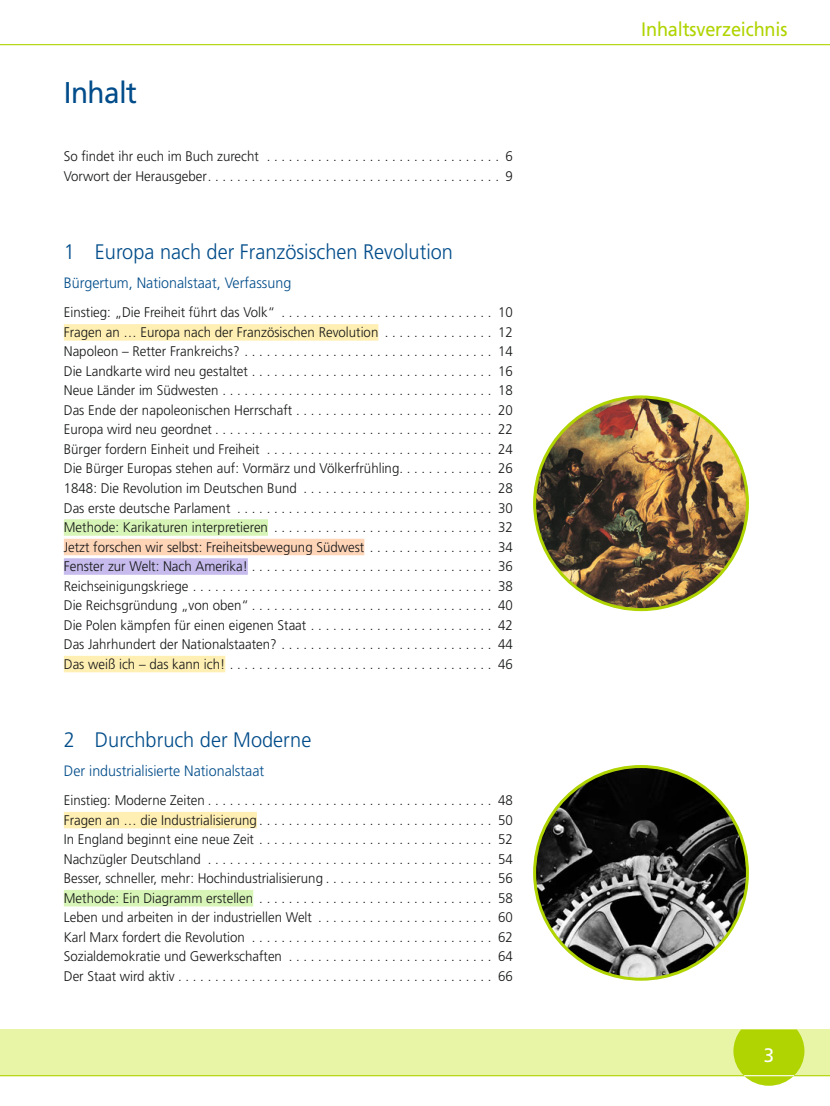
<style>
.page{position:relative;width:830px;height:1106px;background:#fff}
.page>*{position:absolute;margin:0;border:0;box-sizing:border-box;transform-origin:0 0}
.t1{font:30px "Frutiger LT Std";letter-spacing:-.02em;color:#004c8a;scale:.93 1}
.t2{font:300 21px "Frutiger LT Std";color:#004c8a;scale:.95 1}
.t3{font:19.5px "Frutiger LT Std";letter-spacing:-.01em;color:#afd401;scale:.93 1}
.t4{font:19.5px "Frutiger LT Std";color:#fff;scale:.95 1}
.t5{font:300 15px "Frutiger LT Std";color:#004c8a;scale:.95 1}
.t6{font:300 13.95px/19.5px "Frutiger LT Std";color:#151616;text-align:justify;scale:.95 1}
</style>
<div class="page">
<hr style="left:0;top:44px;width:829px;height:1px;background:#afd401">
<div style="left:0;top:1029px;width:829px;height:47px;background:#e8f5a6"></div>
<hr style="left:0;top:1075px;width:829px;height:1px;background:#afd401">
<svg style="left:733px;top:1029px;width:71px;height:56px;background:#bada24"></svg>
<div style="left:64px;top:324px;width:314px;height:17px;background:#ffefb3"></div>
<div style="left:64px;top:519px;width:204px;height:17px;background:#d8f5b8"></div>
<div style="left:64px;top:539px;width:300px;height:16px;background:#ffd5b8"></div>
<div style="left:64px;top:558px;width:184px;height:17px;background:#c6bbec"></div>
<div style="left:64px;top:656px;width:161px;height:16px;background:#ffefb3"></div>
<div style="left:64px;top:812px;width:193px;height:16px;background:#ffefb3"></div>
<div style="left:64px;top:890px;width:189px;height:16px;background:#d8f5b8"></div>
<img style="left:534px;top:397px;width:213px;height:212px;border-radius:50%">
<img style="left:534px;top:766px;width:213px;height:213px;border-radius:50%">
<h1 class="t1" style="left:64px;top:80px;width:80px">Inhalt</h1>
<p class="t6" style="left:64px;top:148px;width:474px">So findet ihr euch im Buch zurecht . . . . . . . . . . . . . . . . . . . . . . . . . . . . . . . . 6<br>Vorwort der Herausgeber. . . . . . . . . . . . . . . . . . . . . . . . . . . . . . . . . . . . . . . . 9</p>
<h2 class="t2" style="left:64px;top:243px;width:411px">1 Europa nach der Französischen Revolution</h2>
<p class="t5" style="left:64px;top:277px;width:241px">Bürgertum, Nationalstaat, Verfassung</p>
<p class="t6" style="left:64px;top:304px;width:474px">Einstieg: „Die Freiheit führt das Volk“ . . . . . . . . . . . . . . . . . . . . . . . . . . . . . 10<br>Fragen an … Europa nach der Französischen Revolution . . . . . . . . . . . . . . . 12<br>Napoleon – Retter Frankreichs? . . . . . . . . . . . . . . . . . . . . . . . . . . . . . . . . . . 14<br>Die Landkarte wird neu gestaltet . . . . . . . . . . . . . . . . . . . . . . . . . . . . . . . . . 16<br>Neue Länder im Südwesten . . . . . . . . . . . . . . . . . . . . . . . . . . . . . . . . . . . . . 18<br>Das Ende der napoleonischen Herrschaft . . . . . . . . . . . . . . . . . . . . . . . . . . . 20<br>Europa wird neu geordnet . . . . . . . . . . . . . . . . . . . . . . . . . . . . . . . . . . . . . . 22<br>Bürger fordern Einheit und Freiheit . . . . . . . . . . . . . . . . . . . . . . . . . . . . . . . 24<br>Die Bürger Europas stehen auf: Vormärz und Völkerfrühling. . . . . . . . . . . . . 26<br>1848: Die Revolution im Deutschen Bund . . . . . . . . . . . . . . . . . . . . . . . . . . 28<br>Das erste deutsche Parlament . . . . . . . . . . . . . . . . . . . . . . . . . . . . . . . . . . . 30<br>Methode: Karikaturen interpretieren . . . . . . . . . . . . . . . . . . . . . . . . . . . . . . 32<br>Jetzt forschen wir selbst: Freiheitsbewegung Südwest . . . . . . . . . . . . . . . . . 34<br>Fenster zur Welt: Nach Amerika! . . . . . . . . . . . . . . . . . . . . . . . . . . . . . . . . . 36<br>Reichseinigungskriege . . . . . . . . . . . . . . . . . . . . . . . . . . . . . . . . . . . . . . . . . 38<br>Die Reichsgründung „von oben“ . . . . . . . . . . . . . . . . . . . . . . . . . . . . . . . . . 40<br>Die Polen kämpfen für einen eigenen Staat . . . . . . . . . . . . . . . . . . . . . . . . . 42<br>Das Jahrhundert der Nationalstaaten? . . . . . . . . . . . . . . . . . . . . . . . . . . . . . 44<br>Das weiß ich – das kann ich! . . . . . . . . . . . . . . . . . . . . . . . . . . . . . . . . . . . . 46</p>
<h2 class="t2" style="left:64px;top:731px;width:262px">2 Durchbruch der Moderne</h2>
<p class="t5" style="left:64px;top:764px;width:212px">Der industrialisierte Nationalstaat</p>
<p class="t6" style="left:64px;top:791px;width:474px">Einstieg: Moderne Zeiten . . . . . . . . . . . . . . . . . . . . . . . . . . . . . . . . . . . . . . . 48<br>Fragen an … die Industrialisierung . . . . . . . . . . . . . . . . . . . . . . . . . . . . . . . . 50<br>In England beginnt eine neue Zeit . . . . . . . . . . . . . . . . . . . . . . . . . . . . . . . . 52<br>Nachzügler Deutschland . . . . . . . . . . . . . . . . . . . . . . . . . . . . . . . . . . . . . . . 54<br>Besser, schneller, mehr: Hochindustrialisierung . . . . . . . . . . . . . . . . . . . . . . . 56<br>Methode: Ein Diagramm erstellen . . . . . . . . . . . . . . . . . . . . . . . . . . . . . . . . 58<br>Leben und arbeiten in der industriellen Welt . . . . . . . . . . . . . . . . . . . . . . . . 60<br>Karl Marx fordert die Revolution . . . . . . . . . . . . . . . . . . . . . . . . . . . . . . . . . 62<br>Sozialdemokratie und Gewerkschaften . . . . . . . . . . . . . . . . . . . . . . . . . . . . 64<br>Der Staat wird aktiv . . . . . . . . . . . . . . . . . . . . . . . . . . . . . . . . . . . . . . . . . . . 66</p>
<h3 class="t3" style="left:641px;top:22px;width:159px">Inhaltsverzeichnis</h3>
<h3 class="t4" style="left:763px;top:1047px;width:12px">3</h3>
</div>
